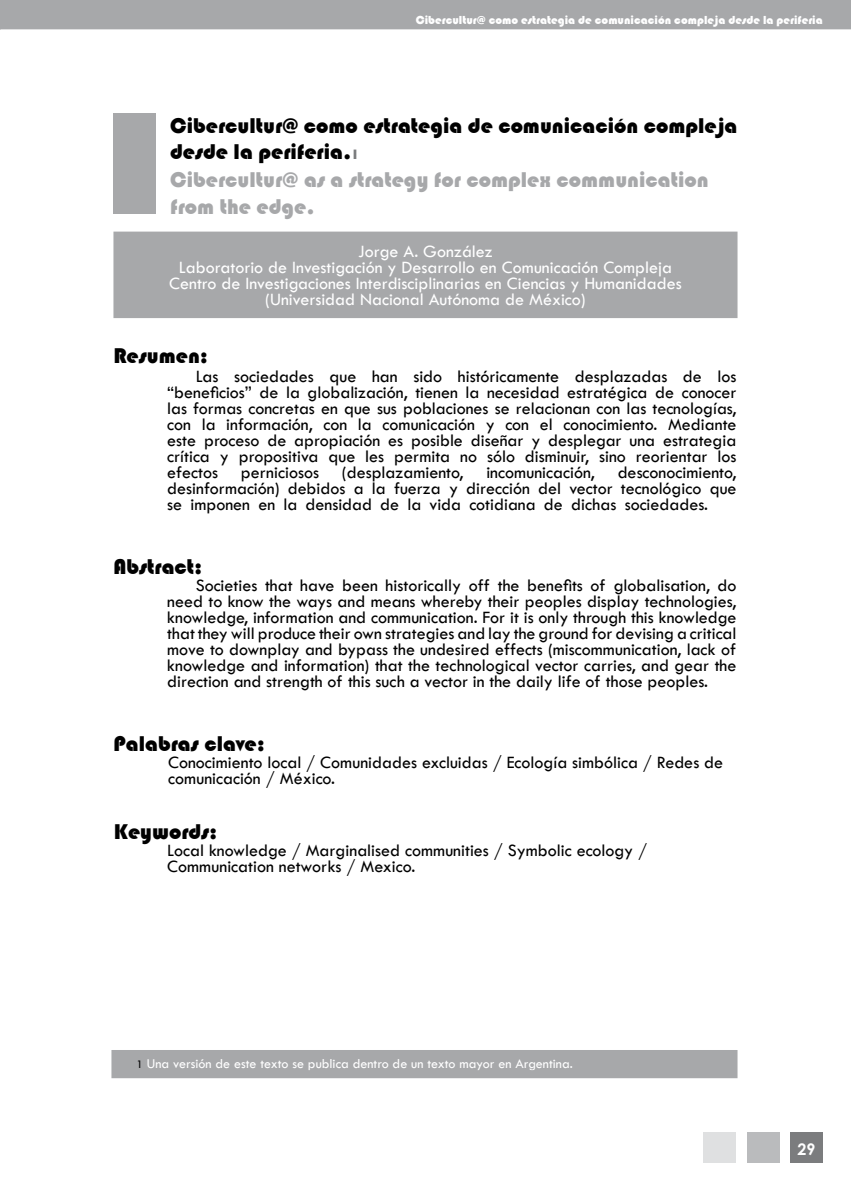
<style>
.page{position:relative;width:851px;height:1191px;background:#fff}
.page>*{position:absolute;margin:0;border:0;box-sizing:border-box;transform-origin:0 0}
.t1{font:22px/26.8px "Bauhaus 93";color:#000}
.t2{font:18px/16px "Tw Cen";color:#000;text-align:justify}
.t3{font:18px/16px "Tw Cen";color:#fff;text-align:center}
.t4{font:700 16px "Century Gothic";color:#fff}
.t5{font:14px "Tw Cen";color:#fff}
.t6{font:12px "Bauhaus 93";color:#fff}
.s1{font-size:14px;color:#7b7c7e}
.s2{color:#a7a8aa}
.s3{font-size:12px;color:#000}
</style>
<div class="page">
<div style="left:0;top:0;width:850px;height:28px;background:#a7a8aa"></div>
<div style="left:0;top:0;width:850px;height:29px;border:2px solid #a7a8aa"></div>
<div style="left:790px;top:1132px;width:32px;height:30px;background:#7b7c7e"></div>
<div style="left:747px;top:1132px;width:32px;height:30px;background:#babbbd"></div>
<div style="left:703px;top:1132px;width:32px;height:30px;background:#dfe0e1"></div>
<div style="left:113px;top:113px;width:43px;height:101px;background:#a7a8aa"></div>
<div style="left:115px;top:234px;width:620px;height:82px;background:#a7a8aa"></div>
<div style="left:113px;top:232px;width:624px;height:86px;border:4px solid #a7a8aa"></div>
<div style="left:115px;top:1054px;width:618px;height:20px;background:#a7a8aa"></div>
<div style="left:111px;top:1050px;width:626px;height:28px;border:8px solid #a7a8aa"></div>
<p class="t6" style="left:415px;top:13px;width:408px">Cibercultur@ como estrategia de comunicación compleja desde la periferia</p>
<p class="t1" style="left:170px;top:112px;width:568px">Cibercultur@ como estrategia de comunicación compleja desde la periferia.<span class="s1">1<br></span><span class="s2">Cibercultur@ as a strategy for complex communication from the edge.</span></p>
<p class="t3" style="left:169px;top:243px;width:514px">Jorge A. González<br>Laboratorio de Investigación y Desarrollo en Comunicación Compleja Centro de Investigaciones Interdisciplinarias en Ciencias y Humanidades (Universidad Nacional Autónoma de México)</p>
<p class="t1" style="left:113px;top:342px;width:96px">Resumen:</p>
<p class="t2" style="left:167px;top:368px;width:570px;text-indent:28px">Las sociedades que han sido históricamente desplazadas de los “beneficios” de la globalización, tienen la necesidad estratégica de conocer las formas concretas en que sus poblaciones se relacionan con las tecnologías, con la información, con la comunicación y con el conocimiento. Mediante este proceso de apropiación es posible diseñar y desplegar una estrategia crítica y propositiva que les permita no sólo disminuir, sino reorientar los efectos</p>
<p class="t2" style="left:241px;top:464px;width:79px">perniciosos</p>
<p class="t2" style="left:342px;top:464px;width:123px">(desplazamiento,</p>
<p class="t2" style="left:486px;top:464px;width:110px">incomunicación,</p>
<p class="t2" style="left:167px;top:464px;width:570px;text-indent:450px">desconocimiento, desinformación) debidos a la fuerza y dirección del vector tecnológico que se imponen en la densidad de la vida cotidiana de dichas sociedades.</p>
<p class="t1" style="left:113px;top:553px;width:91px">Abstract:</p>
<p class="t2" style="left:167px;top:577px;width:570px;text-indent:28px">Societies that have been historically off the benefits of globalisation, do need to know the ways and means whereby their peoples display technologies, knowledge, information and communication. For it is only through this knowledge that they will produce their own strategies and lay the ground for devising a critical move to downplay and bypass the undesired effects (miscommunication, lack of knowledge and information) that the technological vector carries, and gear the direction and strength of this such a vector in the daily life of those peoples.</p>
<p class="t1" style="left:113px;top:730px;width:153px">Palabras clave:</p>
<p class="t2" style="left:168px;top:754px;width:556px">Conocimiento local / Comunidades excluidas / Ecología simbólica / Redes de comunicación / México.</p>
<p class="t1" style="left:114px;top:818px;width:105px">Keywords:</p>
<p class="t2" style="left:167px;top:842px;width:481px">Local knowledge / Marginalised communities / Symbolic ecology /<br>Communication networks / Mexico.</p>
<p class="t5" style="left:136px;top:1054px;width:438px"><span class="s3">1</span> Una versión de este texto se publica dentro de un texto mayor en Argentina.</p>
<p class="t4" style="left:797px;top:1136px;width:19px">29</p>
</div>
